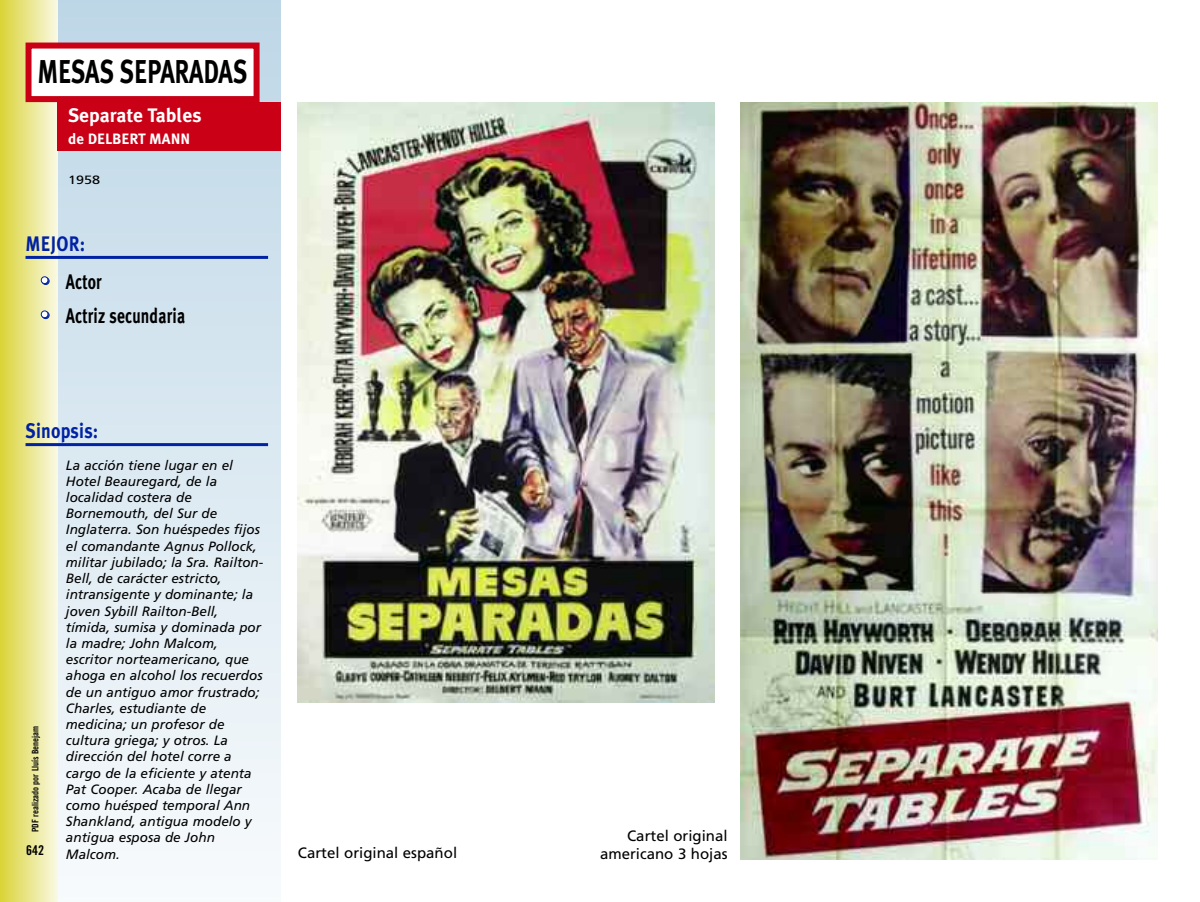
<style>
.page{position:relative;width:1200px;height:902px;background:#fff}
.page>*{position:absolute;margin:0;border:0;box-sizing:border-box;transform-origin:0 0}
.t1{font:700 33px "Meta Plus";letter-spacing:-.01em;color:#000;scale:.75 1}
.t2{font:700 21px/34.2px "Meta Plus";letter-spacing:.01em;color:#000;scale:.75 1}
.t3{font:700 21px "Meta Plus";letter-spacing:.01em;color:#0022a3;scale:.85 1}
.t4{font:700 19.5px "Meta Plus";color:#fff}
.t5{font:800 18px/34.2px "Futura";color:#fff}
.t6{font:15px/18px "Frutiger";color:#000;text-align:right}
.t7{font:700 15px "Meta Plus";color:#fff}
.t8{font:italic 13.5px/16.2px "Frutiger";color:#000}
.t9{font:13.5px "Trade Gothic Bold Cond Twenty";color:#000}
.t10{font:12px "Frutiger";color:#000;scale:1.2 1}
.t11{font:9px "Trade Gothic Bold Cond Twenty";color:#000}
</style>
<div class="page">
<div style="left:0;top:0;width:281px;height:901px;background:linear-gradient(to bottom,#bdd5e6,#f8fbfd)"></div>
<div style="left:0;top:0;width:57px;height:901px;background:linear-gradient(to right,#dad437,#f9f8e0)"></div>
<hr style="left:26px;top:443px;width:242px;height:3px;background:#0022a3">
<div style="left:32px;top:49px;width:221px;height:47px;background:#fff"></div>
<div style="left:26px;top:43px;width:233px;height:59px;border:6px solid #ca0016"></div>
<div style="left:57px;top:102px;width:224px;height:49px;background:#ca0016"></div>
<hr style="left:26px;top:256px;width:242px;height:3px;background:#0022a3">
<img style="left:298px;top:102px;width:416px;height:600px">
<img style="left:740px;top:102px;width:417px;height:757px">
<h1 class="t1" style="left:37px;top:52px;width:282px">MESAS SEPARADAS</h1>
<h3 class="t4" style="left:68px;top:103px;width:135px">Separate Tables</h3>
<p class="t7" style="left:68px;top:130px;width:124px">de DELBERT MANN</p>
<p class="t10" style="left:68px;top:175px;width:28px">1958</p>
<h2 class="t3" style="left:26px;top:231px;width:72px">MEJOR:</h2>
<h3 class="t5" style="left:37px;top:264px;width:16px">• •</h3>
<h2 class="t2" style="left:66px;top:264px;width:160px">Actor<br>Actriz secundaria</h2>
<h2 class="t3" style="left:26px;top:418px;width:87px">Sinopsis:</h2>
<p class="t11" style="left:32px;top:832px;width:108px;rotate:-90deg">PDF realizado por Lluís Benejam</p>
<p class="t9" style="left:26px;top:845px;width:19px">642</p>
<p class="t8" style="left:66px;top:458px;width:199px">La acción tiene lugar en el<br>Hotel Beauregard, de la localidad costera de<br>Bornemouth, del Sur de<br>Inglaterra. Son huéspedes fijos el comandante Agnus Pollock, militar jubilado; la Sra. Railton-<br>Bell, de carácter estricto, intransigente y dominante; la joven Sybill Railton-Bell, tímida, sumisa y dominada por la madre; John Malcom, escritor norteamericano, que ahoga en alcohol los recuerdos de un antiguo amor frustrado;<br>Charles, estudiante de medicina; un profesor de cultura griega; y otros. La dirección del hotel corre a cargo de la eficiente y atenta<br>Pat Cooper. Acaba de llegar como huésped temporal Ann<br>Shankland, antigua modelo y antigua esposa de John<br>Malcom.</p>
<p class="t6" style="left:298px;top:844px;width:161px">Cartel original español</p>
<p class="t6" style="left:600px;top:827px;width:129px">Cartel original americano 3 hojas</p>
</div>
